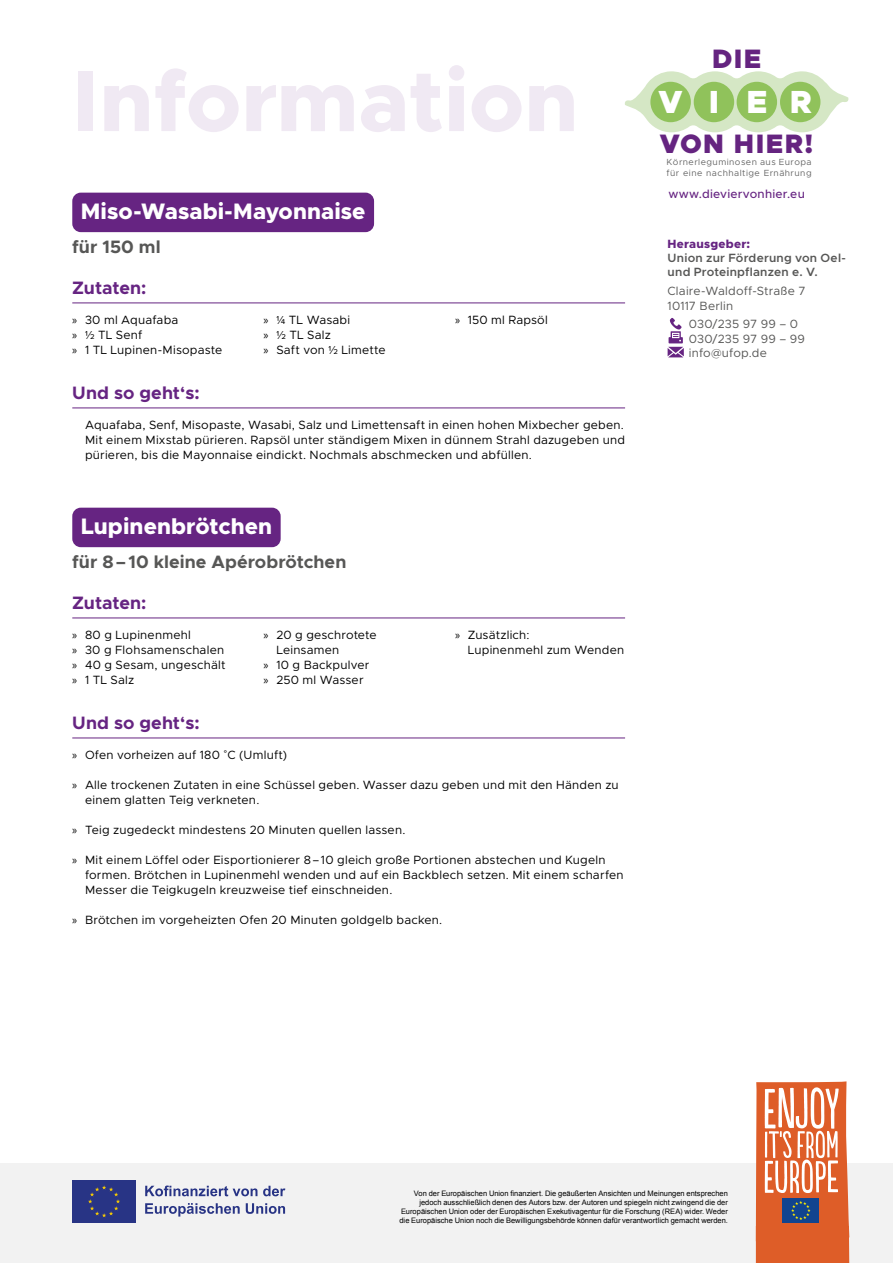
<style>
.page{position:relative;width:893px;height:1263px;background:#fff}
.page>*{position:absolute;margin:0;border:0;box-sizing:border-box;transform-origin:0 0}
.t1{font:800 87px "Metropolis";color:#f0e9f3}
.t2{font:900 32.1px "Metropolis";color:#fff}
.t3{font:900 26.7px "Metropolis";letter-spacing:.055em;color:#652480}
.t4{font:800 22.5px "Metropolis";letter-spacing:.005em;color:#fff}
.t5{font:700 18px "Metropolis";color:#662482}
.t6{font:700 18px "Metropolis";letter-spacing:.005em;color:#575756}
.t7{font:12px/15px "Metropolis";letter-spacing:.02em;color:#000}
.t8{font:12px/14.4px "Metropolis";letter-spacing:.015em;color:#575756}
.t9{font:600 12px/14.4px "Metropolis";letter-spacing:.02em;color:#575756}
.t10{font:500 12px "Metropolis";letter-spacing:.02em;color:#662482}
.t11{font:800 12px "Metropolis";letter-spacing:.02em;color:#662482}
.t12{font:8.85px/10.6px "Metropolis";letter-spacing:.05em;color:#676767}
.t13{font:7.5px/9px "Arial";color:#000;text-align:right}
.s1{font-family:"Myriad Pro"}
.s2{font-family:"Proxima Nova"}
.s3{font-family:"Nexa";font-weight:300}
</style>
<div class="page">
<div style="left:0;top:1163px;width:893px;height:100px;background:#f2f2f2"></div>
<div style="left:72px;top:1180px;width:64px;height:43px;background:#283485"></div>
<svg style="left:88px;top:1185px;width:32px;height:32px"></svg>
<svg style="left:145px;top:1185px;width:112px;height:11px"></svg>
<svg style="left:263px;top:1186px;width:22px;height:10px"></svg>
<svg style="left:145px;top:1203px;width:95px;height:13px"></svg>
<svg style="left:246px;top:1203px;width:39px;height:11px"></svg>
<div style="left:72px;top:193px;width:302px;height:39px;background:#662482;border-radius:9px"></div>
<hr style="left:72px;top:303px;width:553px;height:1px;background:#662482">
<hr style="left:72px;top:408px;width:553px;height:1px;background:#662482">
<div style="left:72px;top:508px;width:209px;height:39px;background:#662482;border-radius:9px"></div>
<hr style="left:72px;top:618px;width:553px;height:1px;background:#662482">
<hr style="left:72px;top:738px;width:553px;height:1px;background:#662482">
<svg style="left:625px;top:71px;width:223px;height:61px"></svg>
<div style="left:650px;top:82px;width:41px;height:40px;background:#90c25b;border-radius:50%"></div>
<div style="left:694px;top:82px;width:40px;height:40px;background:#90c25b;border-radius:50%"></div>
<div style="left:737px;top:82px;width:40px;height:40px;background:#90c25b;border-radius:50%"></div>
<div style="left:780px;top:82px;width:40px;height:40px;background:#90c25b;border-radius:50%"></div>
<svg style="left:756px;top:1081px;width:93px;height:182px"></svg>
<svg style="left:668px;top:318px;width:16px;height:39px"></svg>
<h1 class="t1" style="left:72px;top:46px;width:508px">Information</h1>
<h3 class="t4" style="left:81px;top:197px;width:286px">Miso-Wasabi-Mayonnaise</h3>
<h3 class="t6" style="left:72px;top:236px;width:90px">für 150 ml</h3>
<h3 class="t5" style="left:72px;top:276px;width:76px">Zutaten:</h3>
<p class="t7" style="left:72px;top:312px;width:151px"><span class="s1">»</span> 30 ml Aquafaba<br><span class="s1">»</span> <span class="s2">½</span> TL Senf<br><span class="s1">»</span> 1 TL Lupinen-Misopaste</p>
<p class="t7" style="left:264px;top:312px;width:123px"><span class="s1">»</span> <span class="s2">¼</span> TL Wasabi<br><span class="s1">»</span> <span class="s2">½</span> TL Salz<br><span class="s1">»</span> Saft von <span class="s2">½</span> Limette</p>
<p class="t7" style="left:455px;top:312px;width:94px"><span class="s1">»</span> 150 ml Rapsöl</p>
<h3 class="t5" style="left:72px;top:381px;width:129px">Und so geht‘s:</h3>
<p class="t7" style="left:85px;top:417px;width:541px;text-align:justify">Aquafaba, Senf, Misopaste, Wasabi, Salz und Limettensaft in einen hohen Mixbecher geben.<br>Mit einem Mixstab pürieren. Rapsöl unter ständigem Mixen in dünnem Strahl dazugeben und pürieren, bis die Mayonnaise eindickt. Nochmals abschmecken und abfüllen.</p>
<h3 class="t4" style="left:81px;top:512px;width:193px">Lupinenbrötchen</h3>
<h3 class="t6" style="left:72px;top:551px;width:276px">für 8–10 kleine Apérobrötchen</h3>
<h3 class="t5" style="left:72px;top:591px;width:76px">Zutaten:</h3>
<p class="t7" style="left:72px;top:627px;width:155px"><span class="s1">»</span> 80 g Lupinenmehl<br><span class="s1">»</span> 30 g Flohsamenschalen <span class="s1">»</span> 40 g Sesam, ungeschält <span class="s1">»</span> 1 TL Salz</p>
<p class="t7" style="left:264px;top:627px;width:114px"><span class="s1">»</span> 20 g geschrotete</p>
<p class="t7" style="left:276px;top:642px;width:65px">Leinsamen</p>
<p class="t7" style="left:264px;top:657px;width:107px"><span class="s1">»</span> 10 g Backpulver</p>
<p class="t7" style="left:264px;top:672px;width:101px"><span class="s1">»</span> 250 ml Wasser</p>
<p class="t7" style="left:468px;top:627px;width:158px;text-indent:-13px"><span class="s1">»</span> Zusätzlich:<br>Lupinenmehl zum Wenden</p>
<h3 class="t5" style="left:72px;top:711px;width:129px">Und so geht‘s:</h3>
<p class="t7" style="left:72px;top:747px;width:216px"><span class="s1">»</span> Ofen vorheizen auf 180 <span class="s3">°</span>C (Umluft)</p>
<p class="t7" style="left:85px;top:777px;width:535px;text-indent:-13px"><span class="s1">»</span> Alle trockenen Zutaten in eine Schüssel geben. Wasser dazu geben und mit den Händen zu einem glatten Teig verkneten.</p>
<p class="t7" style="left:72px;top:822px;width:335px"><span class="s1">»</span> Teig zugedeckt mindestens 20 Minuten quellen lassen.</p>
<p class="t7" style="left:85px;top:852px;width:540px;text-indent:-13px"><span class="s1">»</span> Mit einem Löffel oder Eisportionierer 8–10 gleich große Portionen abstechen und Kugeln formen. Brötchen in Lupinenmehl wenden und auf ein Backblech setzen. Mit einem scharfen<br>Messer die Teigkugeln kreuzweise tief einschneiden.</p>
<p class="t7" style="left:72px;top:912px;width:372px"><span class="s1">»</span> Brötchen im vorgeheizten Ofen 20 Minuten goldgelb backen.</p>
<h3 class="t3" style="left:712px;top:42px;width:50px">DIE</h3>
<h2 class="t2" style="left:659px;top:82px;width:155px">VIER</h2>
<h3 class="t3" style="left:660px;top:127px;width:155px">VON HIER!</h3>
<p class="t12" style="left:667px;top:157px;width:147px">Körnerleguminosen aus Europa für eine nachhaltige Ernährung</p>
<p class="t10" style="left:668px;top:186px;width:138px">www.dieviervonhier.eu</p>
<p class="t11" style="left:668px;top:236px;width:84px">Herausgeber:</p>
<p class="t9" style="left:668px;top:251px;width:180px">Union zur Förderung von Oel&shy;und Proteinpflanzen e. V.</p>
<p class="t8" style="left:668px;top:284px;width:139px">Claire-Waldoff-Straße 7<br>10117 Berlin</p>
<p class="t8" style="left:689px;top:317px;width:118px">030/235 97 99 – 0<br>030/235 97 99 – 99 info@ufop.de</p>
<p class="t13" style="left:399px;top:1188px;width:330px">Von der Europäischen Union finanziert. Die geäußerten Ansichten und Meinungen entsprechen jedoch ausschließlich denen des Autors bzw. der Autoren und spiegeln nicht zwingend die der Europäischen Union oder der Europäischen Exekutivagentur für die Forschung (REA) wider. Weder die Europäische Union noch die Bewilligungsbehörde können dafür verantwortlich gemacht werden.</p>
</div>
